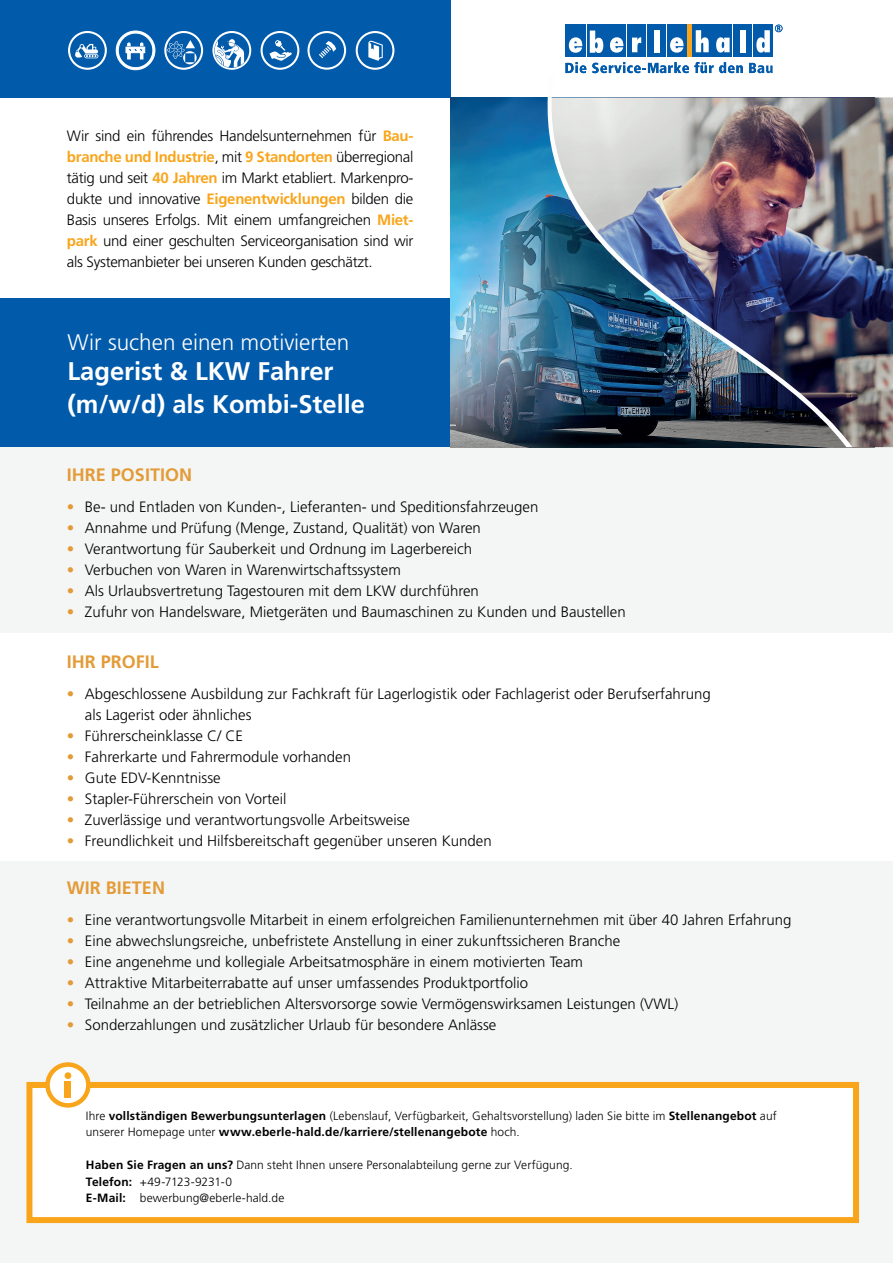
<style>
.page{position:relative;width:893px;height:1263px;background:#fff}
.page>*{position:absolute;margin:0;border:0;box-sizing:border-box;transform-origin:0 0}
.t1{font:700 25.5px/33px "Frutiger LT Std";color:#fff}
.t2{font:300 22.5px "Frutiger LT Std";color:#fff}
.t3{font:700 18px "Frutiger LT Std";color:#e39b38}
.t4{font:300 15px/21px "Frutiger LT Std";color:#000001}
.t5{font:300 12px/16.5px "Frutiger LT Std";letter-spacing:.005em;color:#000001}
.s1{font-weight:700;color:#f9a51b}
.s2{color:#e39b38}
.s3{font-weight:700}
</style>
<div class="page">
<div style="left:0;top:0;width:451px;height:98px;background:#015aaa"></div>
<svg style="left:587px;top:25px;width:19px;height:32px"></svg>
<svg style="left:590px;top:31px;width:13px;height:22px"></svg>
<div style="left:647px;top:25px;width:19px;height:32px;background:#015aaa"></div>
<div style="left:654px;top:30px;width:5px;height:22px;background:#fff"></div>
<div style="left:627px;top:25px;width:19px;height:32px;background:#015aaa"></div>
<svg style="left:632px;top:37px;width:9px;height:15px"></svg>
<div style="left:686px;top:25px;width:6px;height:32px;background:#f9a51b"></div>
<div style="left:734px;top:25px;width:18px;height:32px;background:#015aaa"></div>
<div style="left:740px;top:30px;width:6px;height:22px;background:#fff"></div>
<div style="left:692px;top:25px;width:20px;height:32px;background:#015aaa"></div>
<svg style="left:696px;top:30px;width:13px;height:22px"></svg>
<div style="left:713px;top:25px;width:19px;height:32px;background:#015aaa"></div>
<div style="left:753px;top:25px;width:20px;height:32px;background:#015aaa"></div>
<svg style="left:716px;top:37px;width:14px;height:16px"></svg>
<div style="left:565px;top:25px;width:21px;height:32px;background:#015aaa"></div>
<svg style="left:569px;top:37px;width:13px;height:16px"></svg>
<div style="left:607px;top:25px;width:19px;height:32px;background:#015aaa"></div>
<svg style="left:610px;top:37px;width:13px;height:16px"></svg>
<div style="left:667px;top:25px;width:19px;height:32px;background:#015aaa"></div>
<svg style="left:670px;top:37px;width:13px;height:16px"></svg>
<svg style="left:565px;top:62px;width:21px;height:11px"></svg>
<svg style="left:592px;top:62px;width:181px;height:11px"></svg>
<svg style="left:756px;top:25px;width:26px;height:28px"></svg>
<svg style="left:116px;top:31px;width:39px;height:39px"></svg>
<svg style="left:68px;top:31px;width:39px;height:39px"></svg>
<svg style="left:164px;top:31px;width:39px;height:39px"></svg>
<svg style="left:212px;top:31px;width:39px;height:39px"></svg>
<svg style="left:261px;top:31px;width:38px;height:39px"></svg>
<svg style="left:307px;top:31px;width:39px;height:39px"></svg>
<svg style="left:356px;top:31px;width:38px;height:39px"></svg>
<div style="left:0;top:447px;width:893px;height:186px;background:#f4f5f5"></div>
<div style="left:0;top:861px;width:893px;height:402px;background:#f4f5f5"></div>
<div style="left:0;top:299px;width:450px;height:148px;background:#015aaa"></div>
<div style="left:26px;top:1082px;width:833px;height:141px;background:#fff;border:6px solid #f9a51b"></div>
<svg style="left:45px;top:1062px;width:46px;height:46px"></svg>
<div style="left:50px;top:1067px;width:36px;height:36px;background:#fff;border-radius:50%"></div>
<div style="left:65px;top:1081px;width:6px;height:16px;background:#f9a51b"></div>
<div style="left:65px;top:1072px;width:6px;height:7px;background:#f9a51b;border-radius:50%"></div>
<img style="left:451px;top:98px;width:95px;height:349px">
<img style="left:852px;top:98px;width:41px;height:349px">
<img style="left:546px;top:97px;width:306px;height:350px">
<p class="t4" style="left:67px;top:125px;width:348px;text-align:justify">Wir sind ein führendes Handelsunternehmen für <span class="s1">Bau&shy;branche und Industrie</span>, mit <span class="s1">9 Standorten</span> überregional tätig und seit <span class="s1">40 Jahren</span> im Markt etabliert. Markenpro&shy;dukte und innovative <span class="s1">Eigenentwicklungen</span> bilden die Basis unseres Erfolgs. Mit einem umfangreichen <span class="s1">Miet&shy;park</span> und einer geschulten Serviceorganisation sind wir als Systemanbieter bei unseren Kunden geschätzt.</p>
<h2 class="t2" style="left:68px;top:329px;width:283px">Wir suchen einen motivierten</h2>
<h1 class="t1" style="left:68px;top:355px;width:299px">Lagerist &amp; LKW Fahrer (m/w/d) als Kombi-Stelle</h1>
<p class="t3" style="left:67px;top:465px;width:127px">IHRE POSITION</p>
<p class="t4" style="left:67px;top:497px;width:473px"><span class="s2">•</span> Be- und Entladen von Kunden-, Lieferanten- und Speditionsfahrzeugen</p>
<p class="t4" style="left:67px;top:518px;width:415px"><span class="s2">•</span> Annahme und Prüfung (Menge, Zustand, Qualität) von Waren</p>
<p class="t4" style="left:67px;top:539px;width:407px"><span class="s2">•</span> Verantwortung für Sauberkeit und Ordnung im Lagerbereich</p>
<p class="t4" style="left:67px;top:560px;width:335px"><span class="s2">•</span> Verbuchen von Waren in Warenwirtschaftssystem</p>
<p class="t4" style="left:67px;top:581px;width:413px"><span class="s2">•</span> Als Urlaubsvertretung Tagestouren mit dem LKW durchführen</p>
<p class="t4" style="left:67px;top:602px;width:560px"><span class="s2">•</span> Zufuhr von Handelsware, Mietgeräten und Baumaschinen zu Kunden und Baustellen</p>
<p class="t3" style="left:67px;top:651px;width:94px">IHR PROFIL</p>
<p class="t4" style="left:85px;top:683px;width:627px;text-indent:-18px"><span class="s2">•</span> Abgeschlossene Ausbildung zur Fachkraft für Lagerlogistik oder Fachlagerist oder Berufserfahrung als Lagerist oder ähnliches</p>
<p class="t4" style="left:67px;top:725px;width:178px"><span class="s2">•</span> Führerscheinklasse C/ CE</p>
<p class="t4" style="left:67px;top:746px;width:286px"><span class="s2">•</span> Fahrerkarte und Fahrermodule vorhanden</p>
<p class="t4" style="left:67px;top:767px;width:155px"><span class="s2">•</span> Gute EDV-Kenntnisse</p>
<p class="t4" style="left:67px;top:788px;width:221px"><span class="s2">•</span> Stapler-Führerschein von Vorteil</p>
<p class="t4" style="left:67px;top:809px;width:345px"><span class="s2">•</span> Zuverlässige und verantwortungsvolle Arbeitsweise</p>
<p class="t4" style="left:67px;top:830px;width:426px"><span class="s2">•</span> Freundlichkeit und Hilfsbereitschaft gegenüber unseren Kunden</p>
<p class="t3" style="left:67px;top:877px;width:100px">WIR BIETEN</p>
<p class="t4" style="left:67px;top:910px;width:726px"><span class="s2">•</span> Eine verantwortungsvolle Mitarbeit in einem erfolgreichen Familienunternehmen mit über 40 Jahren Erfahrung</p>
<p class="t4" style="left:67px;top:931px;width:555px"><span class="s2">•</span> Eine abwechslungsreiche, unbefristete Anstellung in einer zukunftssicheren Branche</p>
<p class="t4" style="left:67px;top:952px;width:518px"><span class="s2">•</span> Eine angenehme und kollegiale Arbeitsatmosphäre in einem motivierten Team</p>
<p class="t4" style="left:67px;top:973px;width:463px"><span class="s2">•</span> Attraktive Mitarbeiterrabatte auf unser umfassendes Produktportfolio</p>
<p class="t4" style="left:67px;top:994px;width:613px"><span class="s2">•</span> Teilnahme an der betrieblichen Altersvorsorge sowie Vermögenswirksamen Leistungen (VWL)</p>
<p class="t4" style="left:67px;top:1015px;width:431px"><span class="s2">•</span> Sonderzahlungen und zusätzlicher Urlaub für besondere Anlässe</p>
<p class="t5" style="left:86px;top:1107px;width:692px">Ihre <span class="s3">vollständigen Bewerbungsunterlagen</span> (Lebenslauf, Verfügbarkeit, Gehaltsvorstellung) laden Sie bitte im <span class="s3">Stellenangebot</span> auf unserer Homepage unter <span class="s3">www.eberle-hald.de/karriere/stellenangebote</span> hoch.</p>
<p class="t5" style="left:86px;top:1157px;width:488px"><span class="s3">Haben Sie Fragen an uns?</span> Dann steht Ihnen unsere Personalabteilung gerne zur Verfügung.<br><span class="s3">Telefon:</span> +49-7123-9231-0<br><span class="s3">E-Mail:</span> bewerbung@eberle-hald.de</p>
</div>
